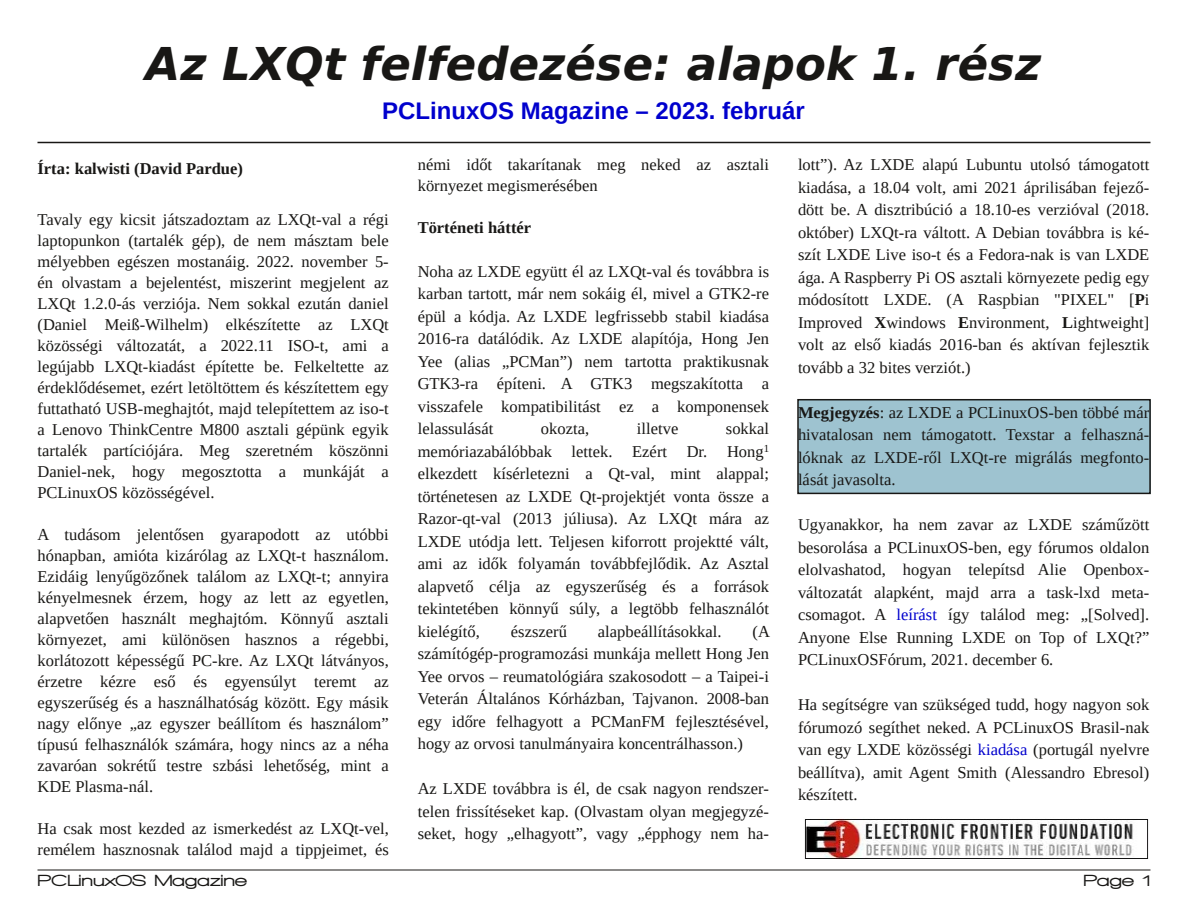
<style>
.page{position:relative;width:1188px;height:918px;background:#fff}
.page>*{position:absolute;margin:0;border:0;box-sizing:border-box;transform-origin:0 0}
.t1{font:italic 700 45px "Bitstream Vera Sans";color:#181715}
.t2{font:700 24px "Liberation Sans";color:#0000cd}
.t3{font:16.5px/22.5px "Liberation Serif";color:#181715;text-align:justify}
.t4{font:700 16.5px "Liberation Serif";color:#181715}
.t5{font:900 16.5px "Walkway Expand";color:#181715}
.s1{font-weight:700}
.s2{color:#0000cd}
</style>
<div class="page">
<hr style="left:38px;top:142px;width:1112px;height:1px;background:#181715">
<hr style="left:38px;top:870px;width:1112px;height:1px;background:#181715">
<div style="left:798px;top:400px;width:352px;height:93px;background:#9ec3d0"></div>
<div style="left:797px;top:399px;width:354px;height:95px;border:2px solid #181715"></div>
<img style="left:804px;top:819px;width:345px;height:40px">
<h1 class="t1" style="left:146px;top:38px;width:897px">Az LXQt felfedezése: alapok 1. rész</h1>
<h2 class="t2" style="left:382px;top:97px;width:424px">PCLinuxOS Magazine – 2023. február</h2>
<p class="t4" style="left:38px;top:159px;width:207px">Írta: kalwisti (David Pardue)</p>
<p class="t3" style="left:38px;top:209px;width:353px;line-height:21px">Tavaly egy kicsit játszadoztam az LXQt-val a régi laptopunkon (tartalék gép), de nem másztam bele mélyebben egészen mostanáig. 2022. november 5- én olvastam a bejelentést, miszerint megjelent az LXQt 1.2.0-ás verziója. Nem sokkal ezután daniel (Daniel Meiß-Wilhelm) elkészítette az LXQt közösségi változatát, a 2022.11 ISO-t, ami a legújabb LXQt-kiadást építette be. Felkeltette az érdeklődésemet, ezért letöltöttem és készítettem egy futtatható USB-meghajtót, majd telepítettem az iso-t a Lenovo ThinkCentre M800 asztali gépünk egyik tartalék partíciójára. Meg szeretném köszönni Daniel-nek, hogy megosztotta a munkáját a PCLinuxOS közösségével.</p>
<p class="t3" style="left:38px;top:524px;width:353px;line-height:21px">A tudásom jelentősen gyarapodott az utóbbi hónapban, amióta kizárólag az LXQt-t használom.<br>Ezidáig lenyűgözőnek találom az LXQt-t; annyira kényelmesnek érzem, hogy az lett az egyetlen, alapvetően használt meghajtóm. Könnyű asztali környezet, ami különösen hasznos a régebbi, korlátozott képességű PC-kre. Az LXQt látványos, érzetre kézre eső és egyensúlyt teremt az egyszerűség és a használhatóság között. Egy másik nagy előnye „az egyszer beállítom és használom” típusú felhasználók számára, hogy nincs az a néha zavaróan sokrétű testre szbási lehetőség, mint a KDE Plasma-nál.</p>
<p class="t3" style="left:38px;top:818px;width:353px;line-height:21px">Ha csak most kezded az ismerkedést az LXQt-vel, remélem hasznosnak találod majd a tippjeimet, és</p>
<p class="t3" style="left:418px;top:154px;width:353px;line-height:21px">némi időt takarítanak meg neked az asztali környezet megismerésében</p>
<p class="t4" style="left:418px;top:219px;width:115px">Történeti háttér</p>
<p class="t3" style="left:418px;top:260px;width:353px">Noha az LXDE együtt él az LXQt-val és továbbra is karban tartott, már nem sokáig él, mivel a GTK2-re épül a kódja. Az LXDE legfrissebb stabil kiadása 2016-ra datálódik. Az LXDE alapítója, Hong Jen Yee (alias „PCMan”) nem tartotta praktikusnak GTK3-ra építeni. A GTK3 megszakította a visszafele kompatibilitást ez a komponensek lelassulását</p>
<p class="t3" style="left:418px;top:418px;width:353px;text-indent:308px">sokkal memóriazabálóbbak lettek. Ezért Dr. Hong<sup>1 </sup>elkezdett kísérletezni a Qt-val, mint alappal; történetesen az LXDE Qt-projektjét vonta össze a Razor-qt-val (2013 júliusa). Az LXQt mára az LXDE utódja lett. Teljesen kiforrott projektté vált, ami az idők folyamán továbbfejlődik. Az Asztal alapvető célja az egyszerűség és a források tekintetében könnyű súly, a legtöbb felhasználót kielégítő,</p>
<p class="t3" style="left:541px;top:418px;width:50px">okozta,</p>
<p class="t3" style="left:637px;top:418px;width:43px">illetve</p>
<p class="t3" style="left:511px;top:620px;width:58px">észszerű</p>
<p class="t3" style="left:598px;top:620px;width:125px">alapbeállításokkal.</p>
<p class="t3" style="left:418px;top:620px;width:354px;text-indent:335px">(A számítógép-programozási munkája mellett Hong Jen Yee orvos – reumatológiára szakosodott – a Taipei-i Veterán Általános Kórházban, Tajvanon. 2008-ban egy időre felhagyott a PCManFM fejlesztésével, hogy az orvosi tanulmányaira koncentrálhasson.)</p>
<p class="t3" style="left:418px;top:778px;width:353px">Az LXDE továbbra is él, de csak nagyon rendszer&shy;telen frissítéseket kap. (Olvastam olyan megjegyzé&shy;seket, hogy „elhagyott”, vagy „épphogy nem ha-</p>
<p class="t3" style="left:798px;top:154px;width:353px">lott”). Az LXDE alapú Lubuntu utolsó támogatott kiadása, a 18.04 volt, ami 2021 áprilisában fejező&shy;dött be. A disztribúció a 18.10-es verzióval (2018. október) LXQt-ra váltott. A Debian továbbra is ké&shy;szít LXDE Live iso-t és a Fedora-nak is van LXDE ága. A Raspberry Pi OS asztali környezete pedig egy módosított LXDE. (A Raspbian "PIXEL" [<span class="s1">P</span>i Improved <span class="s1">X</span>windows <span class="s1">E</span>nvironment, <span class="s1">L</span>ightweight] volt az első kiadás 2016-ban és aktívan fejlesztik tovább a 32 bites verziót.)</p>
<p class="t3" style="left:798px;top:401px;width:353px"><span class="s1">Megjegyzés</span>: az LXDE a PCLinuxOS-ben többé már hivatalosan nem támogatott. Texstar a felhaszná&shy;lóknak az LXDE-ről LXQt-re migrálás megfonto&shy;lását javasolta.</p>
<p class="t3" style="left:798px;top:514px;width:353px">Ugyanakkor, ha nem zavar az LXDE száműzött besorolása a PCLinuxOS-ben, egy fórumos oldalon elolvashatod, hogyan telepítsd Alie Openbox&shy;változatát alapként, majd arra a task-lxd meta&shy;csomagot. A <span class="s2">leírást</span> így találod meg: „[Solved].<br>Anyone Else Running LXDE on Top of LXQt?” PCLinuxOSFórum, 2021. december 6.</p>
<p class="t3" style="left:798px;top:694px;width:353px">Ha segítségre van szükséged tudd, hogy nagyon sok fórumozó segíthet neked. A PCLinuxOS Brasil-nak van egy LXDE közösségi <span class="s2">kiadása</span> (portugál nyelvre beállítva), amit Agent Smith (Alessandro Ebresol) készített.</p>
<p class="t5" style="left:38px;top:871px;width:211px">PCLinuxOS Magazine</p>
<p class="t5" style="left:1084px;top:871px;width:69px">Page 1</p>
</div>
